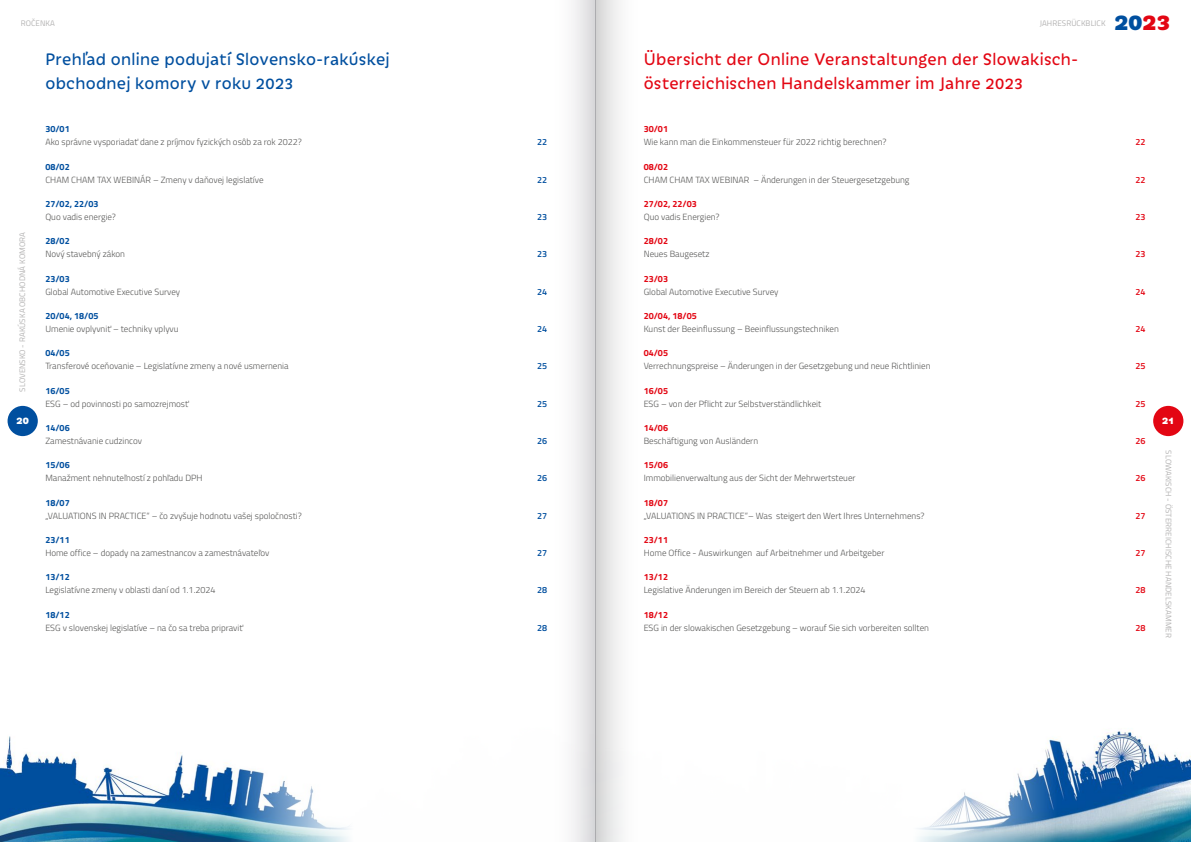
<style>
.page{position:relative;width:1191px;height:842px;background:#fff}
.page>*{position:absolute;margin:0;border:0;box-sizing:border-box;transform-origin:0 0}
.t1{font:800 25px "Iskra";color:#004f9f}
.t2{font:18px/24px "Iskra";letter-spacing:.02em;color:#e30613}
.t3{font:18px/24px "Iskra";letter-spacing:.015em;color:#004f9f}
.t4{font:800 11px "Iskra";color:#fff}
.t5{font:300 9px "Titillium Web";color:#575756}
.t6{font:700 9px "Titillium Web";color:#004f9f}
.t7{font:700 9px "Titillium Web";color:#e30613}
.t8{font:600 9px "Titillium Web";color:#004f9f}
.t9{font:600 9px "Titillium Web";color:#e30613}
.t10{font:8px "Titillium Web";letter-spacing:.01em;color:#b3b2b2}
.s1{color:#e30613}
</style>
<div class="page">
<div style="left:8px;top:406px;width:30px;height:30px;background:#004f9f;border-radius:50%"></div>
<div style="left:1153px;top:406px;width:30px;height:30px;background:#e30613;border-radius:50%"></div>
<img style="left:0;top:736px;width:349px;height:106px">
<img style="left:918px;top:731px;width:273px;height:111px">
<div style="left:548px;top:0;width:47px;height:842px;background:linear-gradient(to right,#fff,#dedee0)"></div>
<div style="left:595px;top:0;width:48px;height:842px;background:linear-gradient(to right,#d9d9d9,#fff)"></div>
<p class="t10" style="left:21px;top:17px;width:36px">ROČENKA</p>
<p class="t10" style="left:1039px;top:17px;width:67px">JAHRESRÜCKBLICK</p>
<h1 class="t1" style="left:1114px;top:3px;width:57px">20<span class="s1">23</span></h1>
<h2 class="t3" style="left:45px;top:46px;width:346px">Prehľad online podujatí Slovensko-rakúskej obchodnej komory v roku 2023</h2>
<h2 class="t2" style="left:643px;top:46px;width:434px">Übersicht der Online Veranstaltungen der Slowakisch&shy;österreichischen Handelskammer im Jahre 2023</h2>
<p class="t6" style="left:45px;top:122px;width:26px">30/01</p>
<p class="t5" style="left:45px;top:136px;width:258px">Ako správne vysporiadať dane z príjmov fyzických osôb za rok 2022?</p>
<p class="t8" style="left:537px;top:135px;width:12px">22</p>
<p class="t6" style="left:45px;top:160px;width:26px">08/02</p>
<p class="t5" style="left:45px;top:173px;width:220px">CHAM CHAM TAX WEBINÁR – Zmeny v daňovej legislatíve</p>
<p class="t8" style="left:537px;top:173px;width:12px">22</p>
<p class="t6" style="left:45px;top:197px;width:55px">27/02, 22/03</p>
<p class="t5" style="left:45px;top:210px;width:72px">Quo vadis energie?</p>
<p class="t8" style="left:537px;top:210px;width:12px">23</p>
<p class="t6" style="left:45px;top:234px;width:26px">28/02</p>
<p class="t5" style="left:45px;top:248px;width:81px">Nový stavebný zákon</p>
<p class="t8" style="left:537px;top:247px;width:12px">23</p>
<p class="t6" style="left:45px;top:272px;width:26px">23/03</p>
<p class="t5" style="left:45px;top:285px;width:136px">Global Automotive Executive Survey</p>
<p class="t8" style="left:537px;top:285px;width:12px">24</p>
<p class="t6" style="left:45px;top:309px;width:55px">20/04, 18/05</p>
<p class="t5" style="left:45px;top:322px;width:135px">Umenie ovplyvniť – techniky vplyvu</p>
<p class="t8" style="left:537px;top:322px;width:12px">24</p>
<p class="t6" style="left:45px;top:346px;width:26px">04/05</p>
<p class="t5" style="left:45px;top:360px;width:245px">Transferové oceňovanie – Legislatívne zmeny a nové usmernenia</p>
<p class="t8" style="left:537px;top:359px;width:12px">25</p>
<p class="t6" style="left:45px;top:384px;width:26px">16/05</p>
<p class="t5" style="left:45px;top:397px;width:145px">ESG – od povinnosti po samozrejmosť</p>
<p class="t8" style="left:537px;top:397px;width:12px">25</p>
<p class="t6" style="left:45px;top:421px;width:26px">14/06</p>
<p class="t5" style="left:45px;top:434px;width:98px">Zamestnávanie cudzincov</p>
<p class="t8" style="left:537px;top:434px;width:12px">26</p>
<p class="t6" style="left:45px;top:458px;width:26px">15/06</p>
<p class="t5" style="left:45px;top:472px;width:159px">Manažment nehnuteľností z pohľadu DPH</p>
<p class="t8" style="left:537px;top:471px;width:12px">26</p>
<p class="t6" style="left:45px;top:496px;width:26px">18/07</p>
<p class="t5" style="left:45px;top:509px;width:258px">„VALUATIONS IN PRACTICE“ – čo zvyšuje hodnotu vašej spoločnosti?</p>
<p class="t8" style="left:537px;top:509px;width:12px">27</p>
<p class="t6" style="left:45px;top:533px;width:26px">23/11</p>
<p class="t5" style="left:45px;top:546px;width:226px">Home office – dopady na zamestnancov a zamestnávateľov</p>
<p class="t8" style="left:537px;top:546px;width:12px">27</p>
<p class="t6" style="left:45px;top:570px;width:26px">13/12</p>
<p class="t5" style="left:45px;top:584px;width:172px">Legislatívne zmeny v oblasti daní od 1.1.2024</p>
<p class="t8" style="left:537px;top:583px;width:12px">28</p>
<p class="t6" style="left:45px;top:608px;width:26px">18/12</p>
<p class="t5" style="left:45px;top:621px;width:199px">ESG v slovenskej legislatíve – na čo sa treba pripraviť</p>
<p class="t8" style="left:537px;top:621px;width:12px">28</p>
<p class="t7" style="left:643px;top:122px;width:26px">30/01</p>
<p class="t5" style="left:643px;top:136px;width:244px">Wie kann man die Einkommensteuer für 2022 richtig berechnen?</p>
<p class="t9" style="left:1135px;top:135px;width:12px">22</p>
<p class="t7" style="left:643px;top:160px;width:26px">08/02</p>
<p class="t5" style="left:643px;top:173px;width:267px">CHAM CHAM TAX WEBINAR – Änderungen in der Steuergesetzgebung</p>
<p class="t9" style="left:1135px;top:173px;width:12px">22</p>
<p class="t7" style="left:643px;top:197px;width:55px">27/02, 22/03</p>
<p class="t5" style="left:643px;top:210px;width:77px">Quo vadis Energien?</p>
<p class="t9" style="left:1135px;top:210px;width:12px">23</p>
<p class="t7" style="left:643px;top:234px;width:26px">28/02</p>
<p class="t5" style="left:643px;top:248px;width:67px">Neues Baugesetz</p>
<p class="t9" style="left:1135px;top:247px;width:12px">23</p>
<p class="t7" style="left:643px;top:272px;width:26px">23/03</p>
<p class="t5" style="left:643px;top:285px;width:136px">Global Automotive Executive Survey</p>
<p class="t9" style="left:1135px;top:285px;width:12px">24</p>
<p class="t7" style="left:643px;top:309px;width:55px">20/04, 18/05</p>
<p class="t5" style="left:643px;top:322px;width:197px">Kunst der Beeinflussung – Beeinflussungstechniken</p>
<p class="t9" style="left:1135px;top:322px;width:12px">24</p>
<p class="t7" style="left:643px;top:346px;width:26px">04/05</p>
<p class="t5" style="left:643px;top:360px;width:288px">Verrechnungspreise – Änderungen in der Gesetzgebung und neue Richtlinien</p>
<p class="t9" style="left:1135px;top:359px;width:12px">25</p>
<p class="t7" style="left:643px;top:384px;width:26px">16/05</p>
<p class="t5" style="left:643px;top:397px;width:179px">ESG – von der Pflicht zur Selbstverständlichkeit</p>
<p class="t9" style="left:1135px;top:397px;width:12px">25</p>
<p class="t7" style="left:643px;top:421px;width:26px">14/06</p>
<p class="t5" style="left:643px;top:434px;width:116px">Beschäftigung von Ausländern</p>
<p class="t9" style="left:1135px;top:434px;width:12px">26</p>
<p class="t7" style="left:643px;top:458px;width:26px">15/06</p>
<p class="t5" style="left:643px;top:472px;width:213px">Immobilienverwaltung aus der Sicht der Mehrwertsteuer</p>
<p class="t9" style="left:1135px;top:471px;width:12px">26</p>
<p class="t7" style="left:643px;top:496px;width:26px">18/07</p>
<p class="t5" style="left:643px;top:509px;width:282px">„VALUATIONS IN PRACTICE“– Was steigert den Wert Ihres Unternehmens?</p>
<p class="t9" style="left:1135px;top:509px;width:12px">27</p>
<p class="t7" style="left:643px;top:533px;width:26px">23/11</p>
<p class="t5" style="left:643px;top:546px;width:242px">Home Office - Auswirkungen auf Arbeitnehmer und Arbeitgeber</p>
<p class="t9" style="left:1135px;top:546px;width:12px">27</p>
<p class="t7" style="left:643px;top:570px;width:26px">13/12</p>
<p class="t5" style="left:643px;top:584px;width:223px">Legislative Änderungen im Bereich der Steuern ab 1.1.2024</p>
<p class="t9" style="left:1135px;top:583px;width:12px">28</p>
<p class="t7" style="left:643px;top:608px;width:26px">18/12</p>
<p class="t5" style="left:643px;top:621px;width:287px">ESG in der slowakischen Gesetzgebung – worauf Sie sich vorbereiten sollten</p>
<p class="t9" style="left:1135px;top:621px;width:12px">28</p>
<p class="t10" style="left:17px;top:392px;width:161px;rotate:-90deg">SLOVENSKO - RAKÚSKA OBCHODNÁ KOMORA</p>
<p class="t4" style="left:16px;top:412px;width:14px">20</p>
<p class="t4" style="left:1162px;top:412px;width:14px">21</p>
<p class="t10" style="left:1174px;top:450px;width:189px;rotate:90deg">SLOWAKISCH - ÖSTERREICHISCHE HANDELSKAMMER</p>
</div>
